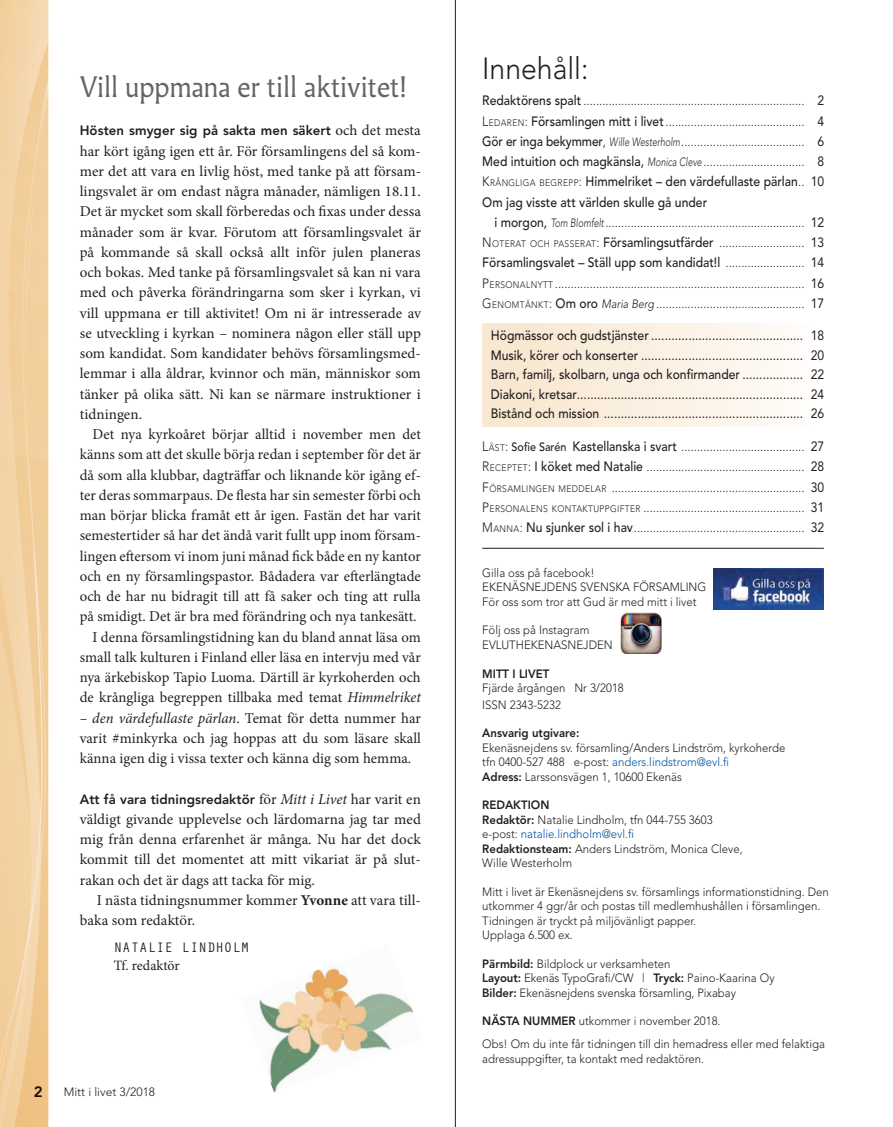
<style>
.page{position:relative;width:893px;height:1127px;background:#fff}
.page>*{position:absolute;margin:0;border:0;box-sizing:border-box;transform-origin:0 0}
.t1{font:300 30.3px "Avenir";color:#231f20;scale:.93 1}
.t2{font:27.9px "Martti";color:#636466}
.t3{font:15px/20.2px "Minion Pro";letter-spacing:.005em;color:#231f20;text-align:justify}
.t4{font:800 15px "Avenir";color:#231f20}
.t5{font:14.25px "Orator Std";letter-spacing:-.005em;color:#231f20}
.t6{font:14.25px "Minion Pro";letter-spacing:-.01em;color:#231f20}
.t7{font:300 13.5px/20.2px "Avenir";color:#231f20;text-align:justify;scale:.9 1}
.t8{font:13.5px/19.5px "Avenir";color:#231f20;text-align:justify;scale:.9 1}
.t9{font:800 13.5px "Avenir";letter-spacing:.005em;color:#231f20}
.t10{font:300 12px/14.4px "Avenir";color:#231f20;scale:.95 1}
.t11{font:800 12px "Avenir";color:#231f20;scale:.95 1}
.t12{font:300 12px "Avenir";color:#231f20}
.s1{font-family:"Minion Pro";font-weight:400;font-size:15px}
.s2{font-style:italic}
.s3{font-family:"Minion Pro";font-weight:400;font-style:italic;font-size:15px}
.s4{font-weight:700}
.s5{font-weight:500}
.s6{font-weight:400}
.s7{font-style:inherit}
.s8{font-size:9.45px}
.s9{font-style:italic;font-size:12px}
.s10{font-weight:500;font-size:12px}
.s11{color:#0054a6}
.s12{font-weight:800}
</style>
<div class="page">
<img style="left:1px;top:0;width:47px;height:1127px">
<svg style="left:35px;top:1086px;width:7px;height:11px"></svg>
<hr style="left:482px;top:548px;width:342px;height:1px;background:#231f20">
<hr style="left:455px;top:0;width:1px;height:1127px;background:#231f20">
<img style="left:713px;top:568px;width:111px;height:42px">
<img style="left:620px;top:613px;width:42px;height:40px">
<div style="left:482px;top:323px;width:348px;height:104px;background:linear-gradient(to right,#f7e5cc,#fffefc)"></div>
<img style="left:256px;top:966px;width:157px;height:127px">
<h2 class="t2" style="left:80px;top:75px;width:328px">Vill uppmana er till aktivitet!</h2>
<p class="t9" style="left:80px;top:125px;width:343px">Hösten smyger sig på sakta men säkert <span class="s1">och det mesta</span></p>
<p class="t3" style="left:80px;top:142px;width:343px">har kört igång igen ett år. För församlingens del så kom&shy;mer det att vara en livlig höst, med tanke på att försam&shy;lingsvalet är om endast några månader, nämligen 18.11.<br>Det är mycket som skall förberedas och fixas under dessa månader som är kvar. Förutom att församlingsvalet är på kommande så skall också allt inför julen planeras och bokas. Med tanke på församlingsvalet så kan ni vara med och påverka förändringarna som sker i kyrkan, vi vill uppmana er till aktivitet! Om ni är intresserade av se utveckling i kyrkan – nominera någon eller ställ upp som kandidat. Som kandidater behövs församlingsmed&shy;lemmar i alla åldrar, kvinnor och män, människor som tänker på olika sätt. Ni kan se närmare instruktioner i tidningen.</p>
<p class="t3" style="left:80px;top:425px;width:343px;text-align:right">Det nya kyrkoåret börjar alltid i november men det känns som att det skulle börja redan i september för det är då som alla klubbar, dagträffar och liknande kör igång ef&shy;ter deras sommarpaus. De flesta har sin semester förbi och man börjar blicka framåt ett år igen. Fastän det har varit semestertider så har det ändå varit fullt upp inom försam&shy;lingen eftersom vi inom juni månad fick både en ny kantor och en ny församlingspastor. Bådadera var efterlängtade och de har nu bidragit till att få saker och ting att rulla på smidigt. Det är bra med förändring och nya tankesätt.<br>I denna församlingstidning kan du bland annat läsa om small talk kulturen i Finland eller läsa en intervju med vår nya ärkebiskop Tapio Luoma. Därtill är kyrkoherden och de krångliga begreppen tillbaka med temat <span class="s2">Himmelriket</span></p>
<p class="t3" style="left:80px;top:709px;width:343px"><span class="s2">– den värdefullaste pärlan</span>. Temat för detta nummer har varit #minkyrka och jag hoppas att du som läsare skall känna igen dig i vissa texter och känna dig som hemma.</p>
<p class="t9" style="left:80px;top:793px;width:343px">Att få vara tidningsredaktör <span class="s1">för</span> <span class="s3">Mitt i Livet</span> <span class="s1">har varit en</span></p>
<p class="t3" style="left:80px;top:810px;width:343px">väldigt givande upplevelse och lärdomarna jag tar med mig från denna erfarenhet är många. Nu har det dock kommit till det momentet att mitt vikariat är på slut&shy;rakan och det är dags att tacka för mig.</p>
<p class="t3" style="left:80px;top:891px;width:343px;text-indent:17px">I nästa tidningsnummer kommer <span class="s4">Yvonne</span> att vara till&shy;baka som redaktör.</p>
<p class="t5" style="left:114px;top:938px;width:137px">NATALIE LINDHOLM</p>
<p class="t6" style="left:114px;top:959px;width:67px">Tf. redaktör</p>
<p class="t4" style="left:34px;top:1085px;width:10px">2</p>
<p class="t12" style="left:64px;top:1087px;width:93px">Mitt i livet 3/2018</p>
<h1 class="t1" style="left:482px;top:56px;width:116px">Innehåll:</h1>
<p class="t7" style="left:482px;top:92px;width:382px"><span class="s5">Redaktörens spalt</span> ...................................................................... <span class="s6">2<br></span><span class="s7">L</span><span class="s8">EDAREN</span>: <span class="s5">Församlingen mitt i livet</span> ............................................ <span class="s6">4<br></span><span class="s5">Gör er inga bekymmer</span>, <span class="s9">Wille Westerholm</span> ....................................... <span class="s6">6<br></span><span class="s5">Med intuition och magkänsla,</span> <span class="s9">Monica Cleve</span> ................................ <span class="s6">8<br></span><span class="s7">K</span><span class="s8">RÅNGLIGA BEGREPP</span>: <span class="s5">Himmelriket – den värdefullaste pärlan</span> .. <span class="s6">10<br></span><span class="s5">Om jag visste att världen skulle gå under</span></p>
<p class="t7" style="left:482px;top:213px;width:382px;text-indent:12px"><span class="s5">i morgon,</span> <span class="s9">Tom Blomfelt</span> ............................................................... <span class="s6">12<br></span><span class="s7">N</span><span class="s8">OTERAT OCH PASSERAT</span>: <span class="s5">Församlingsutfärder</span> ........................... <span class="s6">13<br></span><span class="s5">Församlingsvalet – Ställ upp som kandidat!l</span> ......................... <span class="s6">14<br></span><span class="s7">P</span><span class="s8">ERSONALNYTT</span> ............................................................................... <span class="s6">16<br></span><span class="s7">G</span><span class="s8">ENOMTÄNKT</span>: <span class="s5">Om oro</span> <span class="s9">Maria Berg</span> ............................................... <span class="s6">17</span></p>
<p class="t8" style="left:491px;top:327px;width:372px"><span class="s5">Högmässor och gudstjänster</span> ............................................. 18<br><span class="s5">Musik, körer och konserter</span> ................................................ 20<br><span class="s5">Barn, familj, skolbarn, unga och konfirmander</span> .................. 22<br><span class="s5">Diakoni, kretsar</span>................................................................... 24<br><span class="s5">Bistånd och mission</span> ........................................................... 26</p>
<p class="t7" style="left:482px;top:437px;width:382px"><span class="s7">L</span><span class="s8">ÄST</span>: <span class="s10">Sofie Sarén</span> <span class="s5">Kastellanska i svart</span> ....................................... <span class="s6">27<br></span><span class="s7">R</span><span class="s8">ECEPTET</span>: <span class="s5">I köket med Natalie</span> .................................................. <span class="s6">28<br></span><span class="s7">F</span><span class="s8">ÖRSAMLINGEN MEDDELAR</span> ............................................................. <span class="s6">30<br></span><span class="s7">P</span><span class="s8">ERSONALENS KONTAKTUPPGIFTER</span> ................................................... <span class="s6">31<br></span><span class="s7">M</span><span class="s8">ANNA</span>: <span class="s5">Nu sjunker sol i hav</span> ...................................................... <span class="s6">32</span></p>
<p class="t10" style="left:482px;top:566px;width:237px">Gilla oss på facebook!<br>EKENÄSNEJDENS SVENSKA FÖRSAMLING<br>För oss som tror att Gud är med mitt i livet</p>
<p class="t10" style="left:482px;top:624px;width:139px">Följ oss på Instagram<br>EVLUTHEKENASNEJDEN</p>
<p class="t11" style="left:482px;top:668px;width:72px">MITT I LIVET</p>
<p class="t10" style="left:482px;top:681px;width:151px;line-height:16.5px">Fjärde årgången Nr 3/2018<br>ISSN 2343-5232</p>
<p class="t11" style="left:482px;top:728px;width:104px">Ansvarig utgivare:</p>
<p class="t10" style="left:482px;top:741px;width:321px">Ekenäsnejdens sv. församling/Anders Lindström, kyrkoherde tfn 0400-527 488 e-post: <span class="s11">anders.lindstrom@evl.fi<br></span><span class="s12">Adress:</span> Larssonsvägen 1, 10600 Ekenäs</p>
<p class="t10" style="left:482px;top:799px;width:276px"><span class="s12">REDAKTION<br>Redaktör:</span> Natalie Lindholm, tfn 044-755 3603 e-post: <span class="s11">natalie.lindholm@evl.fi<br></span><span class="s12">Redaktionsteam:</span> Anders Lindström, Monica Cleve,<br>Wille Westerholm</p>
<p class="t10" style="left:482px;top:885px;width:366px">Mitt i livet är Ekenäsnejdens sv. församlings informationstidning. Den utkommer 4 ggr/år och postas till medlemhushållen i församlingen.<br>Tidningen är tryckt på miljövänligt papper.<br>Upplaga 6.500 ex.</p>
<p class="t10" style="left:482px;top:957px;width:309px"><span class="s12">Pärmbild:</span> Bildplock ur verksamheten<br><span class="s12">Layout:</span> Ekenäs TypoGrafi/CW | <span class="s12">Tryck:</span> Paino-Kaarina Oy<br><span class="s12">Bilder:</span> Ekenäsnejdens svenska församling, Pixabay</p>
<p class="t10" style="left:482px;top:1011px;width:362px;line-height:23px"><span class="s12">NÄSTA NUMMER</span> utkommer i november 2018.<br>Obs! Om du inte får tidningen till din hemadress eller med felaktiga</p>
<p class="t10" style="left:482px;top:1052px;width:235px">adressuppgifter, ta kontakt med redaktören.</p>
</div>
